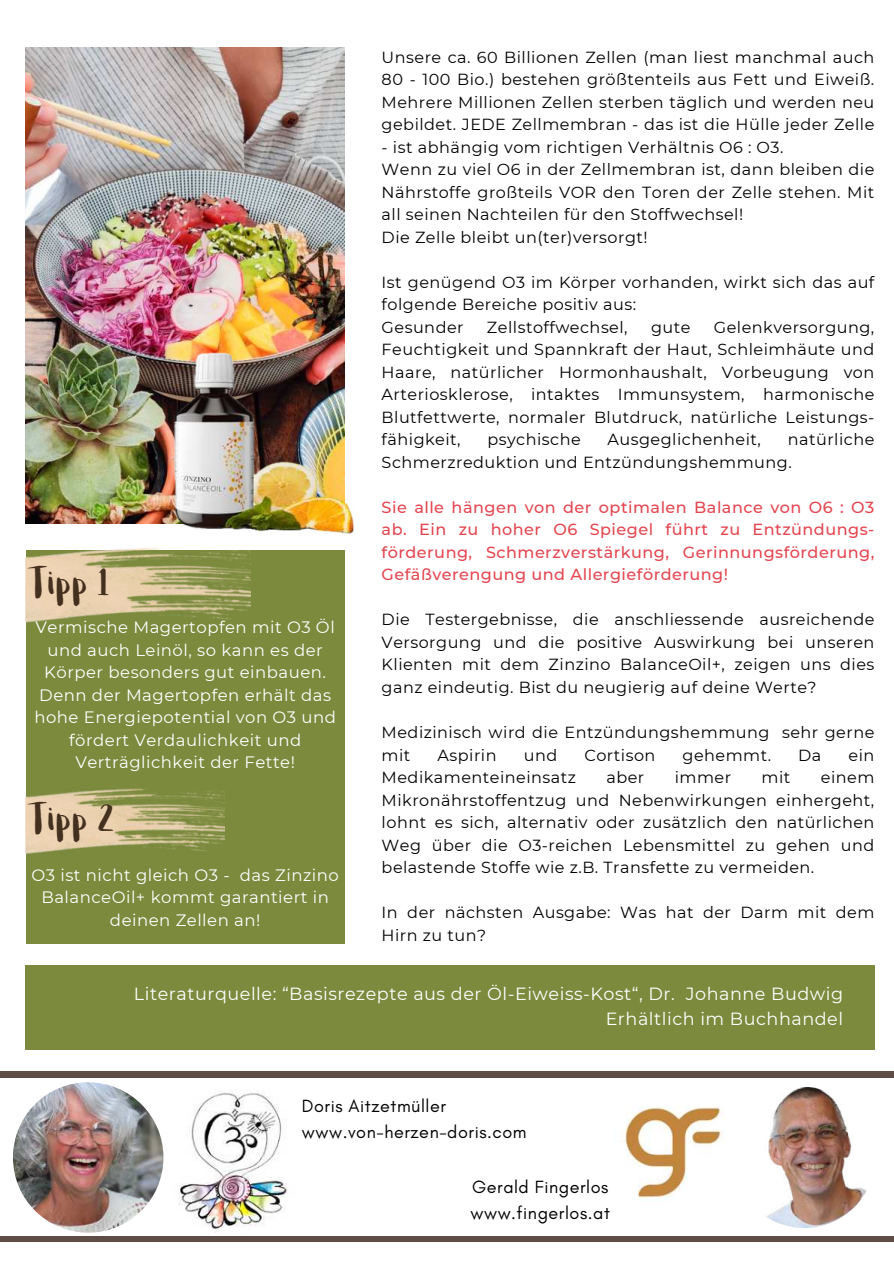
<style>
.page{position:relative;width:894px;height:1264px;background:#fff}
.page>*{position:absolute;margin:0;border:0;box-sizing:border-box;transform-origin:0 0}
.t1{font:31.05px "Aloja Extended";color:#44301f}
.t2{font:18px/25.8px "Glacial Indifference";letter-spacing:.03em;color:#000}
.t3{font:17.55px/24.8px "Montserrat";letter-spacing:.03em;color:#fff;text-align:right}
.t4{font:16.5px/22.5px "Montserrat";letter-spacing:.03em;color:#fff;text-align:center}
.t5{font:16.05px/22.5px "Montserrat";letter-spacing:.03em;color:#000}
.t6{font:500 16.05px/22.5px "Montserrat";letter-spacing:.03em;color:#e44650;text-align:justify}
</style>
<div class="page">
<div style="left:0;top:1236px;width:893px;height:5px;background:#5d4d46"></div>
<img style="left:26px;top:48px;width:318px;height:476px">
<div style="left:26px;top:550px;width:318px;height:393px;background:#7b8a3d"></div>
<img style="left:13px;top:1082px;width:150px;height:150px;border-radius:50%">
<img style="left:178px;top:1090px;width:109px;height:142px">
<img style="left:590px;top:1077px;width:164px;height:121px">
<div style="left:0;top:1071px;width:893px;height:6px;background:#5d4d46"></div>
<img style="left:733px;top:1086px;width:141px;height:141px;border-radius:50%">
<div style="left:26px;top:964px;width:848px;height:85px;background:#7b8a3d"></div>
<img style="left:26px;top:548px;width:224px;height:75px">
<img style="left:26px;top:788px;width:198px;height:66px">
<img style="left:163px;top:320px;width:191px;height:252px">
<h1 class="t1" style="left:32px;top:566px;width:81px">Tipp 1</h1>
<p class="t4" style="left:34px;top:615px;width:303px">Vermische Magertopfen mit O3 Öl und auch Leinöl, so kann es der<br>Körper besonders gut einbauen.<br>Denn der Magertopfen erhält das hohe Energiepotential von O3 und fördert Verdaulichkeit und<br>Verträglichkeit der Fette!</p>
<h1 class="t1" style="left:32px;top:802px;width:86px">Tipp 2</h1>
<p class="t4" style="left:31px;top:863px;width:309px">O3 ist nicht gleich O3 - das Zinzino<br>BalanceOil+ kommt garantiert in deinen Zellen an!</p>
<p class="t5" style="left:381px;top:45px;width:494px;text-align:justify">Unsere ca. 60 Billionen Zellen (man liest manchmal auch 80 - 100 Bio.) bestehen größtenteils aus Fett und Eiweiß.<br>Mehrere Millionen Zellen sterben täglich und werden neu gebildet. JEDE Zellmembran - das ist die Hülle jeder Zelle</p>
<p class="t5" style="left:381px;top:135px;width:494px">- ist abhängig vom richtigen Verhältnis O6 : O3.<br>Wenn zu viel O6 in der Zellmembran ist, dann bleiben die Nährstoffe großteils VOR den Toren der Zelle stehen. Mit all seinen Nachteilen für den Stoffwechsel!<br>Die Zelle bleibt un(ter)versorgt!</p>
<p class="t5" style="left:381px;top:270px;width:494px">Ist genügend O3 im Körper vorhanden, wirkt sich das auf folgende Bereiche positiv aus:<br>Gesunder</p>
<p class="t5" style="left:487px;top:315px;width:142px">Zellstoffwechsel,</p>
<p class="t5" style="left:650px;top:315px;width:41px">gute</p>
<p class="t5" style="left:381px;top:315px;width:494px;text-align:justify;text-indent:332px">Gelenkversorgung, Feuchtigkeit und Spannkraft der Haut, Schleimhäute und Haare, natürlicher Hormonhaushalt, Vorbeugung von Arteriosklerose, intaktes Immunsystem, harmonische Blutfettwerte, normaler Blutdruck, natürliche Leistungs&shy;fähigkeit,</p>
<p class="t5" style="left:381px;top:428px;width:494px;text-indent:406px">natürliche<br>Schmerzreduktion und Entzündungshemmung.</p>
<p class="t6" style="left:381px;top:495px;width:494px">Sie alle hängen von der optimalen Balance von O6 : O3 ab. Ein zu hoher O6 Spiegel führt zu Entzündungs&shy;förderung, Schmerzverstärkung, Gerinnungsförderung, Gefäßverengung und Allergieförderung!</p>
<p class="t5" style="left:381px;top:608px;width:494px;text-align:justify">Die Testergebnisse, die anschliessende ausreichende Versorgung und die positive Auswirkung bei unseren Klienten mit dem Zinzino BalanceOil+, zeigen uns dies ganz eindeutig. Bist du neugierig auf deine Werte?</p>
<p class="t5" style="left:381px;top:720px;width:494px">Medizinisch wird die Entzündungshemmung sehr gerne mit</p>
<p class="t5" style="left:487px;top:428px;width:95px">psychische</p>
<p class="t5" style="left:607px;top:428px;width:155px">Ausgeglichenheit,</p>
<p class="t5" style="left:437px;top:743px;width:61px">Aspirin</p>
<p class="t5" style="left:523px;top:743px;width:35px">und</p>
<p class="t5" style="left:584px;top:743px;width:72px">Cortison</p>
<p class="t5" style="left:682px;top:743px;width:90px">gehemmt.</p>
<p class="t5" style="left:798px;top:743px;width:25px">Da</p>
<p class="t5" style="left:848px;top:743px;width:27px">ein</p>
<p class="t5" style="left:381px;top:765px;width:196px">Medikamenteineinsatz</p>
<p class="t5" style="left:606px;top:765px;width:39px">aber</p>
<p class="t5" style="left:674px;top:765px;width:58px">immer</p>
<p class="t5" style="left:761px;top:765px;width:30px">mit</p>
<p class="t5" style="left:381px;top:765px;width:494px;text-align:justify;text-indent:439px">einem Mikronährstoffentzug und Nebenwirkungen einhergeht, lohnt es sich, alternativ oder zusätzlich den natürlichen Weg über die O3-reichen Lebensmittel zu gehen und belastende Stoffe wie z.B. Transfette zu vermeiden.</p>
<p class="t5" style="left:381px;top:900px;width:494px">In der nächsten Ausgabe: Was hat der Darm mit dem<br>Hirn zu tun?</p>
<p class="t3" style="left:134px;top:981px;width:710px">Literaturquelle: “Basisrezepte aus der Öl-Eiweiss-Kost“, Dr. Johanne Budwig<br>Erhältlich im Buchhandel</p>
<p class="t2" style="left:302px;top:1093px;width:226px">Doris Aitzetmüller www.von-herzen-doris.com</p>
<p class="t2" style="left:470px;top:1174px;width:141px">Gerald Fingerlos www.fingerlos.at</p>
</div>
